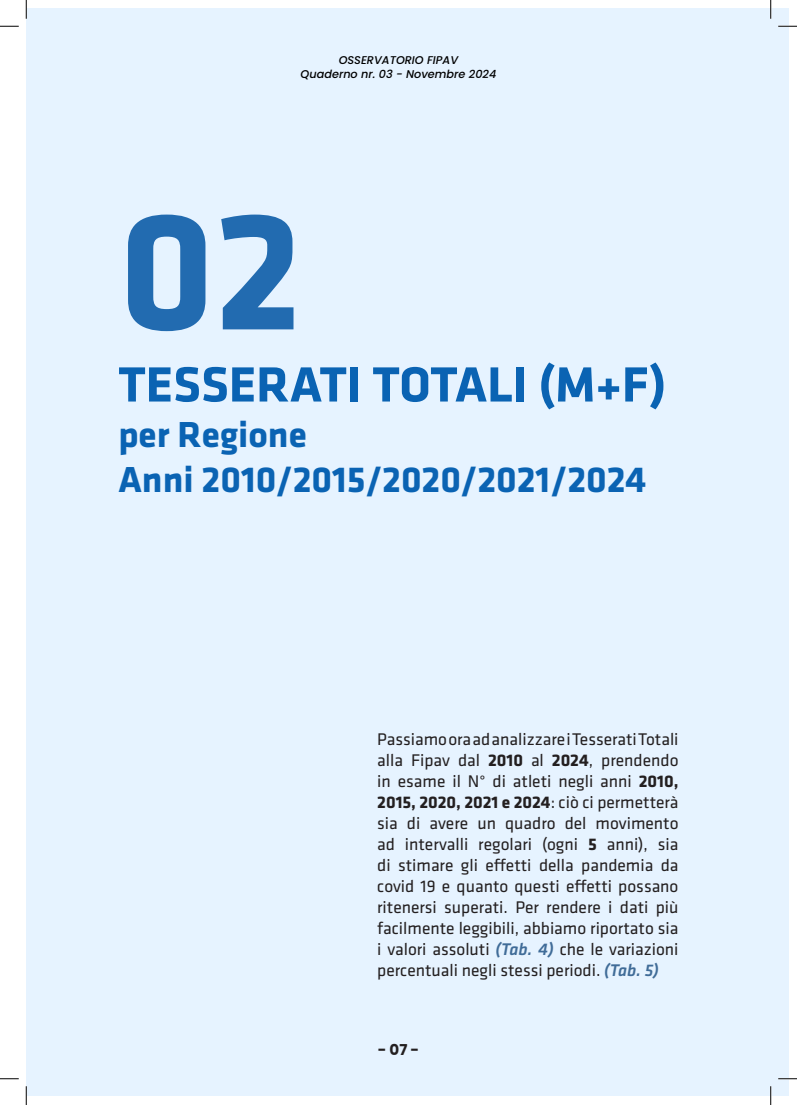
<style>
.page{position:relative;width:797px;height:1105px;background:#fff}
.page>*{position:absolute;margin:0;border:0;box-sizing:border-box;transform-origin:0 0}
.t1{font:700 175px "Klavika";color:#226bb0}
.t2{font:700 51.25px "Klavika";color:#0a63b3}
.t3{font:700 37.5px "Klavika";color:#0a63b3}
.t4{font:17.5px/21px "Klavika Basic";color:#231f20;text-align:justify}
.t5{font:700 15px "Poppins";color:#231f20}
.t6{font:italic 500 11.25px "Poppins";color:#000001}
.s1{font-weight:700}
.s2{font-weight:500;font-style:italic;color:#406c98}
</style>
<div class="page">
<div style="left:26px;top:9px;width:762px;height:1087px;background:#e6f3ff"></div>
<svg style="left:0;top:25px;width:19px;height:2px"></svg>
<svg style="left:778px;top:25px;width:19px;height:2px"></svg>
<svg style="left:0;top:1078px;width:19px;height:1px"></svg>
<svg style="left:778px;top:1078px;width:19px;height:1px"></svg>
<svg style="left:25px;top:0;width:2px;height:19px"></svg>
<svg style="left:25px;top:1086px;width:2px;height:19px"></svg>
<svg style="left:770px;top:0;width:1px;height:19px"></svg>
<svg style="left:770px;top:1086px;width:1px;height:19px"></svg>
<p class="t6" style="left:339px;top:54px;width:121px">OSSERVATORIO FIPAV</p>
<p class="t6" style="left:301px;top:67px;width:197px">Quaderno nr. 03 - Novembre 2024</p>
<p class="t1" style="left:118px;top:176px;width:185px">02</p>
<p class="t2" style="left:118px;top:357px;width:549px">TESSERATI TOTALI (M+F)</p>
<p class="t3" style="left:118px;top:414px;width:190px">per Regione</p>
<p class="t3" style="left:118px;top:459px;width:529px">Anni 2010/2015/2020/2021/2024</p>
<p class="t4" style="left:377px;top:728px;width:303px">Passiamo ora ad analizzare i Tesserati Totali alla Fipav dal <span class="s1">2010</span> al <span class="s1">2024</span>, prendendo in esame il N° di atleti negli anni <span class="s1">2010, 2015, 2020, 2021 e 2024</span>: ciò ci permetterà sia di avere un quadro del movimento ad intervalli regolari (ogni <span class="s1">5</span> anni), sia di stimare gli effetti della pandemia da covid 19 e quanto questi effetti possano ritenersi superati. Per rendere i dati più facilmente leggibili, abbiamo riportato sia i valori assoluti <span class="s2">(Tab. 4)</span> che le variazioni percentuali negli stessi periodi. <span class="s2">(Tab. 5)</span></p>
<p class="t5" style="left:378px;top:1041px;width:43px">- 07 -</p>
</div>
